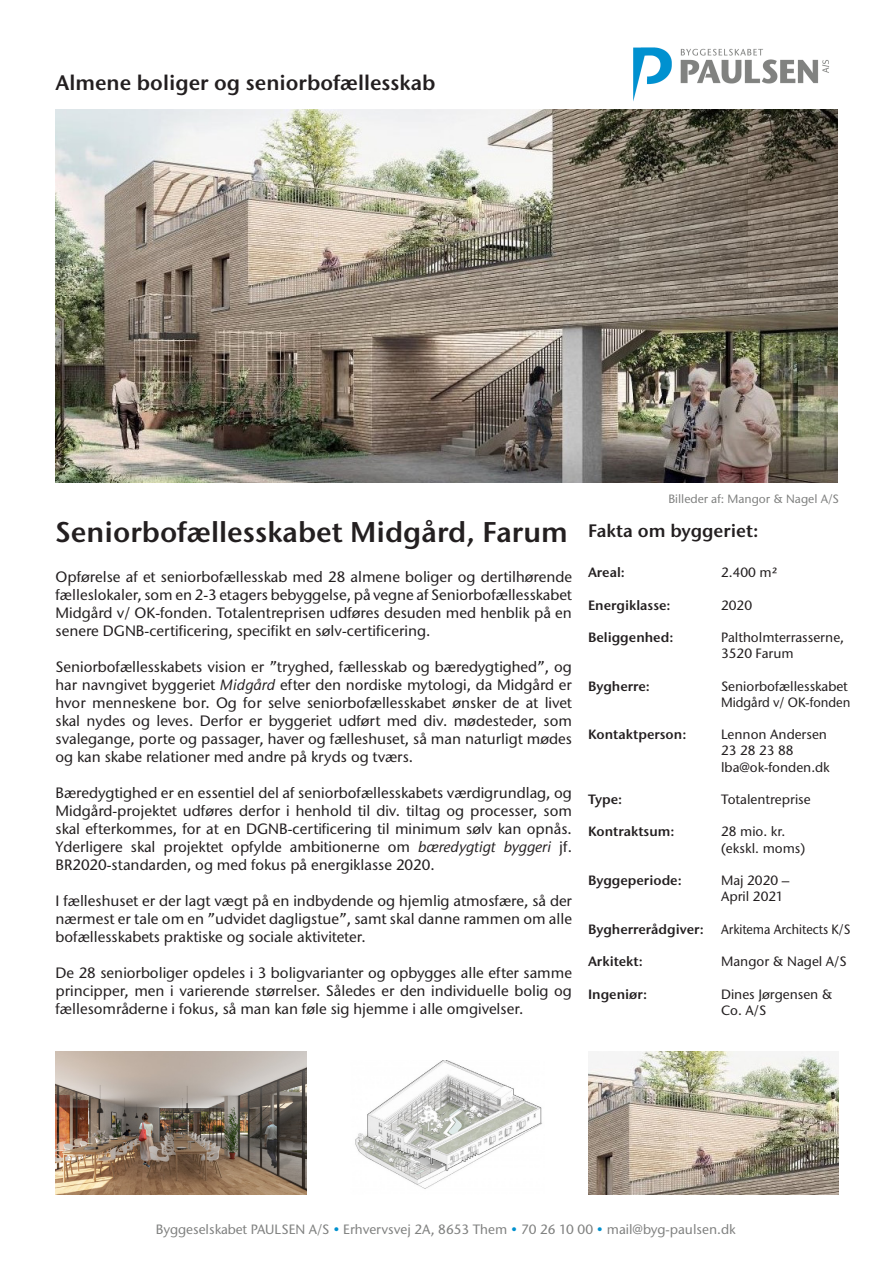
<style>
.page{position:relative;width:893px;height:1263px;background:#fff}
.page>*{position:absolute;margin:0;border:0;box-sizing:border-box;transform-origin:0 0}
.t1{font:600 28.5px "Stone Sans ITC Std";color:#231f20}
.t2{font:600 21px "Stone Sans ITC Std";color:#231f20}
.t3{font:600 18px "Stone Sans ITC Std";color:#231f20}
.t4{font:500 15px/18px "Stone Sans ITC Std";color:#231f20;text-align:justify}
.t5{font:500 13.5px/16.2px "Stone Sans ITC Std";color:#231f20}
.t6{font:600 13.5px "Stone Sans ITC Std";color:#231f20}
.t7{font:500 13.5px "Stone Sans ITC Std";color:#808180}
.t8{font:500 13.5px "Stone Sans ITC Std";color:#231f20;scale:.93 1}
.t9{font:500 12px "Stone Sans ITC Std";color:#808180}
.s1{font-style:italic}
.s2{color:#0091cf}
</style>
<div class="page">
<img style="left:633px;top:47px;width:197px;height:54px">
<img style="left:56px;top:109px;width:782px;height:374px">
<img style="left:56px;top:1052px;width:250px;height:142px">
<img style="left:355px;top:1060px;width:187px;height:129px">
<img style="left:588px;top:1052px;width:251px;height:142px">
<p class="t2" style="left:56px;top:69px;width:382px">Almene boliger og seniorbofællesskab</p>
<p class="t9" style="left:668px;top:491px;width:172px">Billeder af: Mangor &amp; Nagel A/S</p>
<p class="t1" style="left:56px;top:514px;width:514px">Seniorbofællesskabet Midgård, Farum</p>
<p class="t3" style="left:588px;top:519px;width:172px">Fakta om byggeriet:</p>
<p class="t5" style="left:721px;top:564px;width:58px">2.400 m²</p>
<p class="t5" style="left:721px;top:597px;width:32px">2020</p>
<p class="t5" style="left:721px;top:629px;width:124px">Paltholmterrasserne,</p>
<p class="t5" style="left:721px;top:645px;width:74px">3520 Farum</p>
<p class="t5" style="left:721px;top:678px;width:131px">Seniorbofællesskabet<br>Midgård v/ OK-fonden</p>
<p class="t5" style="left:721px;top:726px;width:107px">Lennon Andersen</p>
<p class="t5" style="left:721px;top:742px;width:74px">23 28 23 88</p>
<p class="t5" style="left:721px;top:759px;width:110px">lba@ok-fonden.dk</p>
<p class="t5" style="left:721px;top:791px;width:91px">Totalentreprise</p>
<p class="t5" style="left:721px;top:823px;width:86px">28 mio. kr. (ekskl. moms)</p>
<p class="t5" style="left:721px;top:872px;width:70px">Maj 2020 –</p>
<p class="t5" style="left:721px;top:888px;width:64px">April 2021</p>
<p class="t8" style="left:721px;top:921px;width:140px">Arkitema Architects K/S</p>
<p class="t5" style="left:721px;top:953px;width:127px">Mangor &amp; Nagel A/S</p>
<p class="t5" style="left:721px;top:985px;width:113px">Dines Jørgensen &amp;<br>Co. A/S</p>
<p class="t6" style="left:588px;top:564px;width:38px">Areal:</p>
<p class="t6" style="left:588px;top:596px;width:84px">Energiklasse:</p>
<p class="t6" style="left:588px;top:629px;width:87px">Beliggenhed:</p>
<p class="t6" style="left:588px;top:677px;width:64px">Bygherre:</p>
<p class="t6" style="left:588px;top:726px;width:100px">Kontaktperson:</p>
<p class="t4" style="left:56px;top:567px;width:518px">Opførelse af et seniorbofællesskab med 28 almene boliger og dertilhørende fælleslokaler, som en 2-3 etagers bebyggelse, på vegne af Seniorbofællesskabet Midgård v/ OK-fonden. Totalentreprisen udføres desuden med henblik på en senere DGNB-certificering, specifikt en sølv-certificering.</p>
<p class="t4" style="left:56px;top:657px;width:518px">Seniorbofællesskabets vision er ”tryghed, fællesskab og bæredygtighed”, og har navngivet byggeriet <span class="s1">Midgård</span> efter den nordiske mytologi, da Midgård er hvor menneskene bor. Og for selve seniorbofællesskabet ønsker de at livet skal nydes og leves. Derfor er byggeriet udført med div. mødesteder, som svalegange, porte og passager, haver og fælleshuset, så man naturligt mødes og kan skabe relationer med andre på kryds og tværs.</p>
<p class="t4" style="left:56px;top:783px;width:518px">Bæredygtighed er en essentiel del af seniorbofællesskabets værdigrundlag, og Midgård-projektet udføres derfor i henhold til div. tiltag og processer, som skal efterkommes, for at en DGNB-certificering til minimum sølv kan opnås.<br>Yderligere skal projektet opfylde ambitionerne om <span class="s1">bæredygtigt byggeri</span> jf.<br>BR2020-standarden, og med fokus på energiklasse 2020.</p>
<p class="t4" style="left:56px;top:891px;width:518px">I fælleshuset er der lagt vægt på en indbydende og hjemlig atmosfære, så der nærmest er tale om en ”udvidet dagligstue”, samt skal danne rammen om alle bofællesskabets praktiske og sociale aktiviteter.</p>
<p class="t4" style="left:56px;top:963px;width:518px">De 28 seniorboliger opdeles i 3 boligvarianter og opbygges alle efter samme principper, men i varierende størrelser. Således er den individuelle bolig og fællesområderne i fokus, så man kan føle sig hjemme i alle omgivelser.</p>
<p class="t6" style="left:588px;top:791px;width:36px">Type:</p>
<p class="t6" style="left:588px;top:823px;width:88px">Kontraktsum:</p>
<p class="t6" style="left:588px;top:872px;width:95px">Byggeperiode:</p>
<p class="t6" style="left:588px;top:920px;width:117px">Bygherrerådgiver:</p>
<p class="t6" style="left:588px;top:953px;width:56px">Arkitekt:</p>
<p class="t6" style="left:588px;top:985px;width:61px">Ingeniør:</p>
<p class="t7" style="left:156px;top:1221px;width:581px">Byggeselskabet PAULSEN A/S <span class="s2">•</span> Erhvervsvej 2A, 8653 Them <span class="s2">•</span> 70 26 10 00 <span class="s2">•</span> mail@byg-paulsen.dk</p>
</div>
